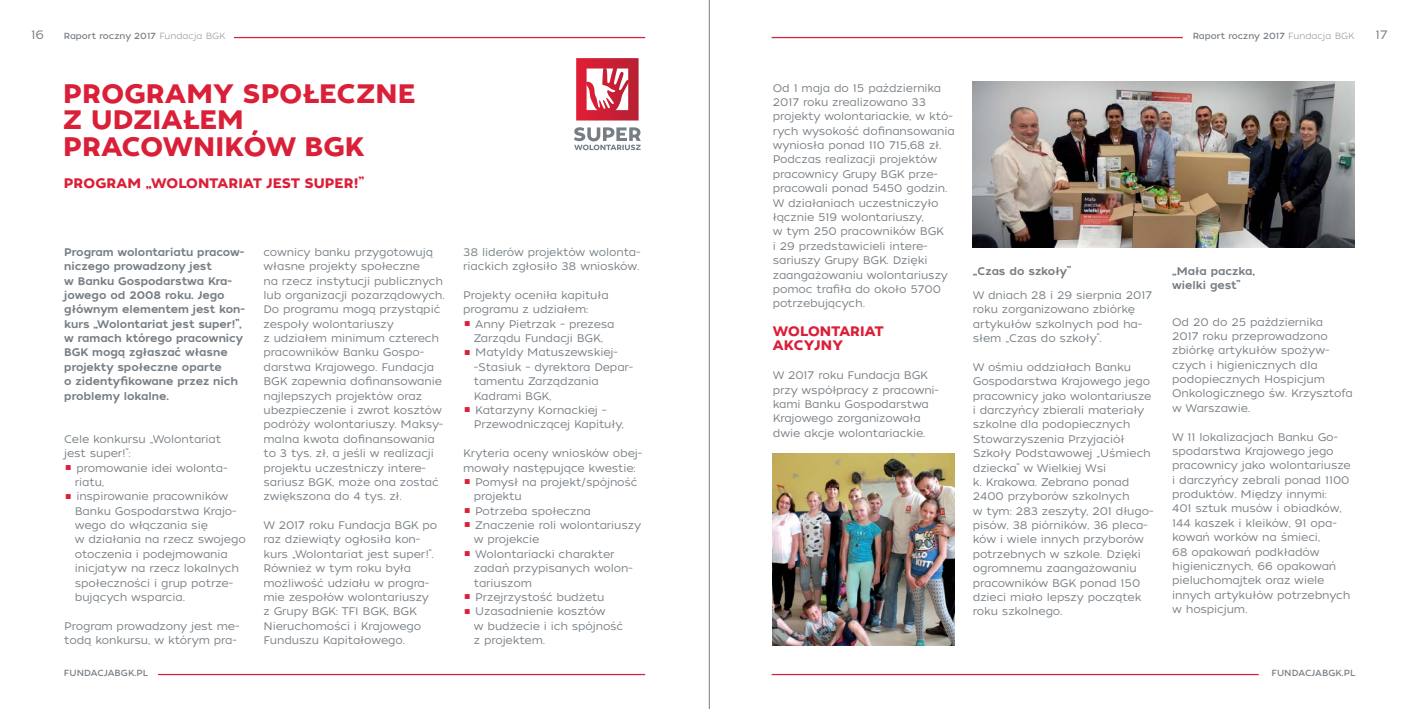
<style>
.page{position:relative;width:1418px;height:709px;background:#fff}
.page>*{position:absolute;margin:0;border:0;box-sizing:border-box;transform-origin:0 0}
.t1{font:26.62px/26.6px "Tide Sans 600 Bunny";letter-spacing:.01em;color:#da2038}
.t2{font:13.75px/14.4px "Tide Sans 600 Bunny";letter-spacing:.01em;color:#da2038}
.t3{font:12.25px "Tide Sans 300 Lil Kahuna";color:#767e84}
.t4{font:11px/14.4px "Tide Sans 300 Lil Kahuna";letter-spacing:-.01em;color:#767e84}
.t5{font:11px/14.4px "Tide Sans 500 Dudette";color:#767e84}
.t6{font:8.88px "Tide Sans 400 Lil Dude";color:#767e84}
.s1{font-family:"Tide Sans 200 Lil Mondo"}
</style>
<div class="page">
<hr style="left:771px;top:674px;width:487px;height:1px;background:#da2038">
<hr style="left:158px;top:674px;width:487px;height:1px;background:#da2038">
<hr style="left:771px;top:37px;width:411px;height:1px;background:#da2038">
<hr style="left:234px;top:37px;width:411px;height:1px;background:#da2038">
<svg style="left:574px;top:127px;width:66px;height:23px"></svg>
<svg style="left:576px;top:58px;width:62px;height:62px"></svg>
<img style="left:972px;top:82px;width:382px;height:165px">
<img style="left:772px;top:454px;width:182px;height:191px">
<hr style="left:709px;top:0;width:1px;height:709px;background:#767e84">
<p class="t3" style="left:31px;top:30px;width:15px">16</p>
<p class="t6" style="left:64px;top:32px;width:163px">Raport roczny 2017 <span class="s1">Fundacja BGK</span></p>
<p class="t6" style="left:1192px;top:32px;width:163px">Raport roczny 2017 <span class="s1">Fundacja BGK</span></p>
<p class="t3" style="left:1375px;top:30px;width:14px">17</p>
<h1 class="t1" style="left:63px;top:82px;width:353px">PROGRAMY SPOŁECZNE<br>Z UDZIAŁEM<br>PRACOWNIKÓW BGK</h1>
<p class="t2" style="left:64px;top:177px;width:301px">PROGRAM „WOLONTARIAT JEST SUPER!”</p>
<p class="t5" style="left:64px;top:246px;width:182px">Program wolontariatu pracow&shy;niczego prowadzony jest<br>w Banku Gospodarstwa Kra&shy;jowego od 2008 roku. Jego głównym elementem jest kon&shy;kurs „Wolontariat jest super!”, w ramach którego pracownicy<br>BGK mogą zgłaszać własne projekty społeczne oparte<br>o zidentyfikowane przez nich problemy lokalne.</p>
<p class="t4" style="left:64px;top:432px;width:158px">Cele konkursu „Wolontariat jest super!”:</p>
<p class="t4" style="left:75px;top:461px;width:172px">promowanie idei wolonta&shy;riatu,<br>inspirowanie pracowników<br>Banku Gospodarstwa Krajo&shy;wego do włączania się<br>w działania na rzecz swojego otoczenia i podejmowania inicjatyw na rzecz lokalnych społeczności i grup potrze&shy;bujących wsparcia.</p>
<p class="t4" style="left:64px;top:619px;width:177px">Program prowadzony jest me&shy;todą konkursu, w którym pra-</p>
<p class="t4" style="left:263px;top:245px;width:183px">cownicy banku przygotowują własne projekty społeczne<br>na rzecz instytucji publicznych lub organizacji pozarządowych.<br>Do programu mogą przystąpić zespoły wolontariuszy<br>z udziałem minimum czterech pracowników Banku Gospo&shy;darstwa Krajowego. Fundacja<br>BGK zapewnia dofinansowanie najlepszych projektów oraz ubezpieczenie i zwrot kosztów podróży wolontariuszy. Maksy&shy;malna kwota dofinansowania to 3 tys. zł, a jeśli w realizacji projektu uczestniczy intere&shy;sariusz BGK, może ona zostać zwiększona do 4 tys. zł.</p>
<p class="t4" style="left:263px;top:519px;width:175px">W 2017 roku Fundacja BGK po raz dziewiąty ogłosiła kon&shy;kurs „Wolontariat jest super!”.<br>Również w tym roku była możliwość udziału w progra&shy;mie zespołów wolontariuszy z Grupy BGK: TFI BGK, BGK<br>Nieruchomości i Krajowego<br>Funduszu Kapitałowego.</p>
<p class="t4" style="left:463px;top:245px;width:179px">38 liderów projektów wolonta&shy;riackich zgłosiło 38 wniosków.</p>
<p class="t4" style="left:463px;top:289px;width:147px">Projekty oceniła kapituła programu z udziałem:</p>
<p class="t4" style="left:474px;top:317px;width:161px">Anny Pietrzak – prezesa<br>Zarządu Fundacji BGK,<br>Matyldy Matuszewskiej--Stasiuk – dyrektora Depar&shy;tamentu Zarządzania<br>Kadrami BGK,<br>Katarzyny Kornackiej –<br>Przewodniczącej Kapituły,</p>
<p class="t4" style="left:463px;top:447px;width:181px">Kryteria oceny wniosków obej-</p>
<p class="t4" style="left:463px;top:461px;width:174px">mowały następujące kwestie:</p>
<p class="t4" style="left:475px;top:475px;width:164px">Pomysł na projekt/spójność</p>
<p class="t4" style="left:474px;top:490px;width:49px">projektu</p>
<p class="t4" style="left:475px;top:504px;width:117px">Potrzeba społeczna</p>
<p class="t4" style="left:475px;top:519px;width:167px">Znaczenie roli wolontariuszy</p>
<p class="t4" style="left:474px;top:533px;width:67px">w projekcie</p>
<p class="t4" style="left:475px;top:547px;width:141px">Wolontariacki charakter</p>
<p class="t4" style="left:474px;top:562px;width:161px">zadań przypisanych wolon-</p>
<p class="t4" style="left:474px;top:576px;width:60px">tariuszom</p>
<p class="t4" style="left:475px;top:590px;width:131px">Przejrzystość budżetu</p>
<p class="t4" style="left:475px;top:605px;width:132px">Uzasadnienie kosztów</p>
<p class="t4" style="left:474px;top:619px;width:151px">w budżecie i ich spójność</p>
<p class="t4" style="left:474px;top:634px;width:73px">z projektem.</p>
<p class="t4" style="left:772px;top:81px;width:183px">Od 1 maja do 15 października<br>2017 roku zrealizowano 33 projekty wolontariackie, w któ&shy;rych wysokość dofinansowania wyniosła ponad 110 715,68 zł.<br>Podczas realizacji projektów pracownicy Grupy BGK prze&shy;pracowali ponad 5450 godzin.<br>W działaniach uczestniczyło łącznie 519 wolontariuszy,<br>w tym 250 pracowników BGK<br>i 29 przedstawicieli intere&shy;sariuszy Grupy BGK. Dzięki zaangażowaniu wolontariuszy pomoc trafiła do około 5700 potrzebujących.</p>
<p class="t2" style="left:773px;top:325px;width:112px">WOLONTARIAT<br>AKCYJNY</p>
<p class="t4" style="left:772px;top:369px;width:168px">W 2017 roku Fundacja BGK przy współpracy z pracowni&shy;kami Banku Gospodarstwa<br>Krajowego zorganizowała dwie akcje wolontariackie.</p>
<p class="t5" style="left:972px;top:264px;width:99px">„Czas do szkoły”</p>
<p class="t5" style="left:1172px;top:264px;width:84px">„Mała paczka, wielki gest”</p>
<p class="t4" style="left:972px;top:289px;width:181px">W dniach 28 i 29 sierpnia 2017 roku zorganizowano zbiórkę artykułów szkolnych pod ha&shy;słem „Czas do szkoły”.</p>
<p class="t4" style="left:972px;top:360px;width:182px">W ośmiu oddziałach Banku<br>Gospodarstwa Krajowego jego pracownicy jako wolontariusze i darczyńcy zbierali materiały szkolne dla podopiecznych<br>Stowarzyszenia Przyjaciół<br>Szkoły Podstawowej „Uśmiech dziecka” w Wielkiej Wsi<br>k. Krakowa. Zebrano ponad<br>2400 przyborów szkolnych<br>w tym: 283 zeszyty, 201 długo&shy;pisów, 38 piórników, 36 pleca&shy;ków i wiele innych przyborów potrzebnych w szkole. Dzięki ogromnemu zaangażowaniu pracowników BGK ponad 150 dzieci miało lepszy początek roku szkolnego.</p>
<p class="t4" style="left:1172px;top:315px;width:182px">Od 20 do 25 października<br>2017 roku przeprowadzono zbiórkę artykułów spożyw&shy;czych i higienicznych dla podopiecznych Hospicjum<br>Onkologicznego św. Krzysztofa w Warszawie.</p>
<p class="t4" style="left:1172px;top:430px;width:180px">W 11 lokalizacjach Banku Go&shy;spodarstwa Krajowego jego pracownicy jako wolontariusze i darczyńcy zebrali ponad 1100 produktów. Między innymi:<br>401 sztuk musów i obiadków,<br>144 kaszek i kleików, 91 opa&shy;kowań worków na śmieci,<br>68 opakowań podkładów higienicznych, 66 opakowań pieluchomajtek oraz wiele innych artykułów potrzebnych w hospicjum.</p>
<p class="t6" style="left:64px;top:669px;width:86px">FUNDACJABGK.PL</p>
<p class="t6" style="left:1271px;top:669px;width:86px">FUNDACJABGK.PL</p>
</div>
